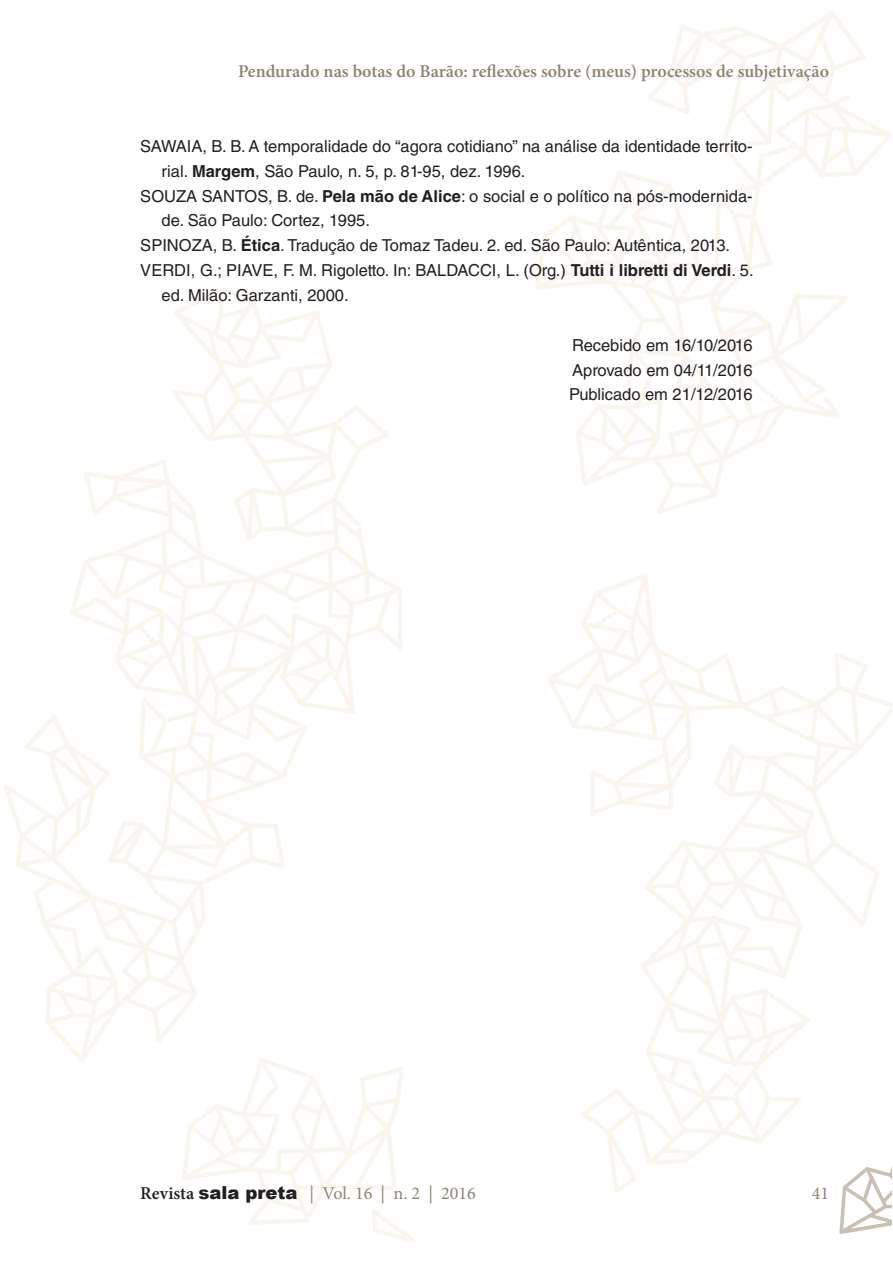
<style>
.page{position:relative;width:893px;height:1263px;background:#fff}
.page>*{position:absolute;margin:0;border:0;box-sizing:border-box;transform-origin:0 0}
.t1{font:600 18px "Minion Pro";color:#8e8371}
.t2{font:18px "Minion Pro";color:#8e8371}
.referencias{font:16.5px/24.8px "Helvetica LT Std";color:#231f20}
.s1{font-weight:700}
.s2{font-weight:600;color:#231f20}
.s3{font-family:"Arial";font-weight:900;color:#231f20}
</style>
<div class="page">
<img style="left:839px;top:1167px;width:52px;height:67px">
<p class="t1" style="left:238px;top:59px;width:593px">Pendurado nas botas do Barão: reflexões sobre (meus) processos de subjetivação</p>
<p class="referencias" style="left:162px;top:134px;width:593px;text-indent:-21px">SAWAIA, B. B. A temporalidade do “agora cotidiano” na análise da identidade territo&shy;rial. <span class="s1">Margem</span>, São Paulo, n. 5, p. 81-95, dez. 1996.</p>
<p class="referencias" style="left:162px;top:183px;width:593px;text-indent:-21px">SOUZA SANTOS, B. de. <span class="s1">Pela mão de Alice</span>: o social e o político na pós-modernida&shy;de. São Paulo: Cortez, 1995.</p>
<p class="referencias" style="left:140px;top:233px;width:591px">SPINOZA, B. <span class="s1">Ética</span>. Tradução de Tomaz Tadeu. 2. ed. São Paulo: Autêntica, 2013.</p>
<p class="referencias" style="left:162px;top:258px;width:594px;text-indent:-21px">VERDI, G.; PIAVE, F. M. Rigoletto. In: BALDACCI, L. (Org.) <span class="s1">Tutti i libretti di Verdi</span>. 5. ed. Milão: Garzanti, 2000.</p>
<p class="referencias" style="left:572px;top:333px;width:182px">Recebido em 16/10/2016</p>
<p class="referencias" style="left:572px;top:357px;width:182px">Aprovado em 04/11/2016</p>
<p class="referencias" style="left:569px;top:382px;width:185px">Publicado em 21/12/2016</p>
<p class="t2" style="left:140px;top:1181px;width:337px"><span class="s2">Revista</span> <span class="s3">sala preta</span> | Vol. 16 | n. 2 | 2016</p>
<p class="t2" style="left:812px;top:1181px;width:19px">41</p>
</div>
